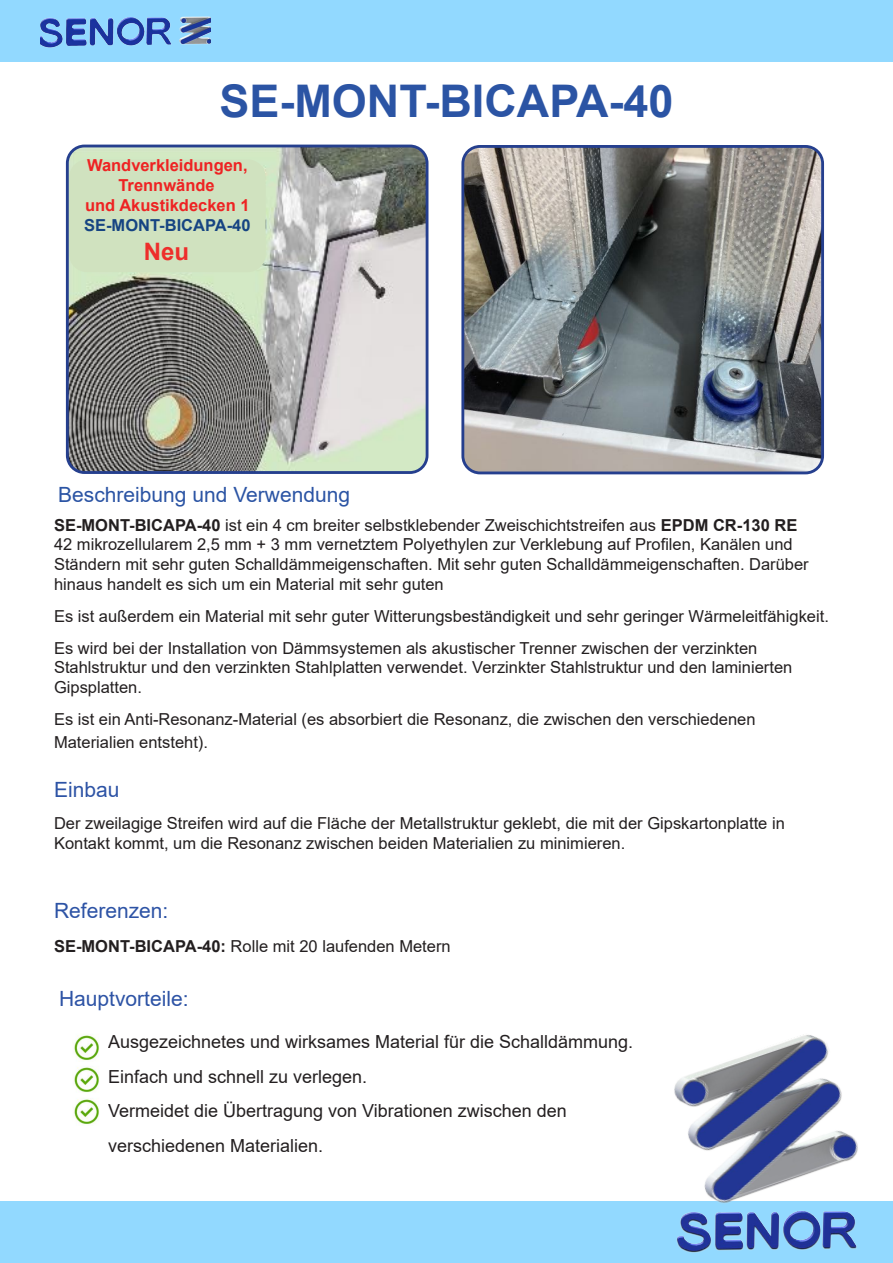
<style>
.page{position:relative;width:893px;height:1263px;background:#fff}
.page>*{position:absolute;margin:0;border:0;box-sizing:border-box;transform-origin:0 0}
.t1{font:700 45px "Arial";color:#2b54a4}
.t2{font:700 24px "Arial";color:#ee2e2b}
.t3{font:21px "Arial";color:#2d53a5}
.t4{font:21px "Arial";color:#2b54a4}
.t5{font:18px/34.5px "Arial";color:#231f20}
.t6{font:16.5px/19.8px "Arial";color:#231f20}
.t7{font:700 16.5px/19.8px "Arial";color:#ee2323;text-align:center}
.t8{font:700 16.5px "Arial";color:#164482}
.s1{font-weight:700}
</style>
<div class="page">
<img style="left:69px;top:146px;width:358px;height:325px">
<div style="left:66px;top:145px;width:362px;height:329px;border:3px solid #253f8e;border-radius:17px"></div>
<div style="left:0;top:0;width:893px;height:62px;background:#92d9ff"></div>
<div style="left:0;top:1201px;width:893px;height:62px;background:#92d9ff"></div>
<img style="left:674px;top:1035px;width:184px;height:168px">
<img style="left:676px;top:1211px;width:181px;height:42px">
<img style="left:40px;top:16px;width:170px;height:32px">
<img style="left:465px;top:149px;width:356px;height:324px">
<div style="left:461px;top:145px;width:363px;height:329px;border:3px solid #253f8e;border-radius:17px"></div>
<div style="left:69px;top:159px;width:197px;height:113px;background:#d0e2bf;border-radius:18px"></div>
<img style="left:74px;top:1035px;width:25px;height:90px">
<h1 class="t1" style="left:219px;top:69px;width:456px">SE-MONT-BICAPA-40</h1>
<p class="t7" style="left:85px;top:156px;width:166px">Wandverkleidungen,<br>Trennwände<br>und Akustikdecken 1</p>
<p class="t8" style="left:84px;top:213px;width:168px">SE-MONT-BICAPA-40</p>
<h2 class="t2" style="left:144px;top:234px;width:47px">Neu</h2>
<p class="t4" style="left:58px;top:480px;width:293px">Beschreibung und Verwendung</p>
<p class="t6" style="left:54px;top:515px;width:756px"><span class="s1">SE-MONT-BICAPA-40</span> ist ein 4 cm breiter selbstklebender Zweischichtstreifen aus <span class="s1">EPDM CR-130 RE </span>42 mikrozellularem 2,5 mm + 3 mm vernetztem Polyethylen zur Verklebung auf Profilen, Kanälen und Ständern mit sehr guten Schalldämmeigenschaften. Mit sehr guten Schalldämmeigenschaften. Darüber hinaus handelt es sich um ein Material mit sehr guten</p>
<p class="t6" style="left:54px;top:600px;width:776px;line-height:31.8px">Es ist außerdem ein Material mit sehr guter Witterungsbeständigkeit und sehr geringer Wärmeleitfähigkeit.<br>Es wird bei der Installation von Dämmsystemen als akustischer Trenner zwischen der verzinkten</p>
<p class="t6" style="left:54px;top:658px;width:740px">Stahlstruktur und den verzinkten Stahlplatten verwendet. Verzinkter Stahlstruktur und den laminierten<br>Gipsplatten.</p>
<p class="t6" style="left:54px;top:708px;width:703px;line-height:22.5px">Es ist ein Anti-Resonanz-Material (es absorbiert die Resonanz, die zwischen den verschiedenen<br>Materialien entsteht).</p>
<p class="t3" style="left:54px;top:775px;width:67px">Einbau</p>
<p class="t6" style="left:54px;top:813px;width:732px">Der zweilagige Streifen wird auf die Fläche der Metallstruktur geklebt, die mit der Gipskartonplatte in<br>Kontakt kommt, um die Resonanz zwischen beiden Materialien zu minimieren.</p>
<p class="t3" style="left:54px;top:896px;width:116px">Referenzen:</p>
<p class="t6" style="left:54px;top:936px;width:398px"><span class="s1">SE-MONT-BICAPA-40:</span> Rolle mit 20 laufenden Metern</p>
<p class="t3" style="left:59px;top:984px;width:131px">Hauptvorteile:</p>
<p class="t5" style="left:108px;top:1024px;width:527px">Ausgezeichnetes und wirksames Material für die Schalldämmung.<br>Einfach und schnell zu verlegen.<br>Vermeidet die Übertragung von Vibrationen zwischen den verschiedenen Materialien.</p>
</div>
